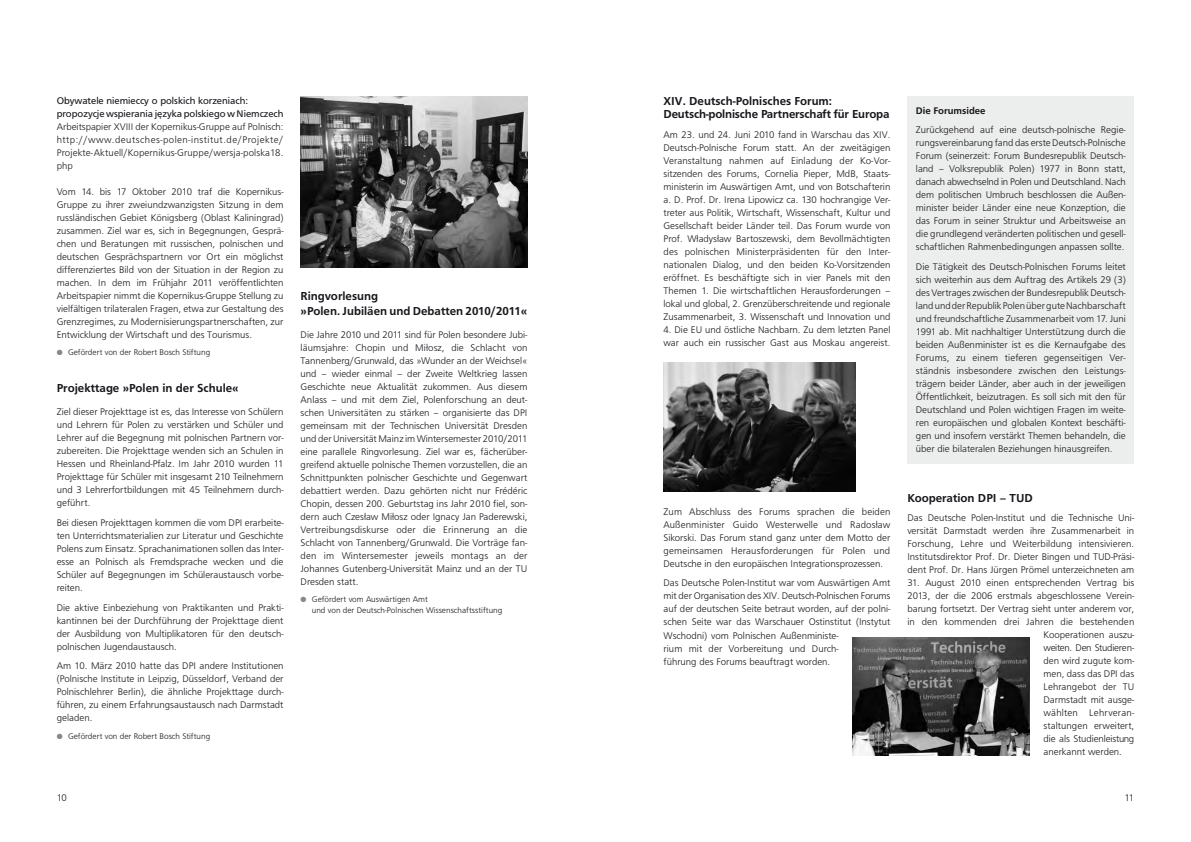
<style>
.page{position:relative;width:1191px;height:842px;background:#fff}
.page>*{position:absolute;margin:0;border:0;box-sizing:border-box;transform-origin:0 0}
.t1{font:500 12px/13px "F015 TCE";color:#1a171c}
.t2{font:300 10px/13px "F015 TCE";color:#1a171c;text-align:justify}
.t3{font:10px/13px "F015 TCE";color:#1a171c}
.t4{font:300 10px "F015 TCE";letter-spacing:-.03em;color:#1a171c}
.t5{font:300 10px "F015 TCE";letter-spacing:.025em;color:#1a171c}
.t6{font:500 10px "F015 TCE";color:#1a171c}
.t7{font:300 8.5px/11px "F015 TCE";color:#1a171c}
.s1{color:#87888a}
</style>
<div class="page">
<img style="left:300px;top:96px;width:227px;height:171px">
<div style="left:907px;top:96px;width:227px;height:367px;background:#eceded"></div>
<img style="left:663px;top:363px;width:192px;height:129px">
<img style="left:853px;top:637px;width:176px;height:118px">
<p class="t3" style="left:57px;top:94px;width:228px">Obywatele niemieccy o polskich korzeniach: propozycje wspierania języka polskiego w Niemczech</p>
<p class="t2" style="left:57px;top:120px;width:228px">Arbeitspapier XVIII der Kopernikus-Gruppe auf Polnisch: http://www.deutsches-polen-institut.de/Projekte/ Projekte-Aktuell/Kopernikus-Gruppe/wersja-polska18. php</p>
<p class="t2" style="left:57px;top:185px;width:228px">Vom 14. bis 17 Oktober 2010 traf die Kopernikus-Gruppe zu ihrer zweiundzwanzigsten Sitzung in dem russländischen Gebiet Königsberg (Oblast Kaliningrad) zusammen. Ziel war es, sich in Begegnungen, Gesprä&shy;chen und Beratungen mit russischen, polnischen und deutschen Gesprächspartnern vor Ort ein möglichst differenziertes Bild von der Situation in der Region zu machen. In dem im Frühjahr 2011 veröffentlichten Arbeitspapier nimmt die Kopernikus-Gruppe Stellung zu vielfältigen trilateralen Fragen, etwa zur Gestaltung des Grenzregimes, zu Modernisierungspartnerschaften, zur Entwicklung der Wirtschaft und des Tourismus.</p>
<p class="t7" style="left:57px;top:347px;width:155px"><span class="s1">●</span> Gefördert von der Robert Bosch Stiftung</p>
<p class="t1" style="left:57px;top:382px;width:183px">Projekttage »Polen in der Schule«</p>
<p class="t2" style="left:57px;top:406px;width:228px">Ziel dieser Projekttage ist es, das Interesse von Schülern und Lehrern für Polen zu verstärken und Schüler und Lehrer auf die Begegnung mit polnischen Partnern vor&shy;zubereiten. Die Projekttage wenden sich an Schulen in Hessen und Rheinland-Pfalz. Im Jahr 2010 wurden 11<br>Projekttage für Schüler mit insgesamt 210 Teilnehmern und 3 Lehrerfortbildungen mit 45 Teilnehmern durch&shy;geführt.</p>
<p class="t2" style="left:57px;top:516px;width:228px">Bei diesen Projekttagen kommen die vom DPI erarbeite&shy;ten Unterrichtsmaterialien zur Literatur und Geschichte Polens zum Einsatz. Sprachanimationen sollen das Inter&shy;esse an Polnisch als Fremdsprache wecken und die Schüler auf Begegnungen im Schüleraustausch vorbe&shy;reiten.</p>
<p class="t2" style="left:57px;top:601px;width:228px">Die aktive Einbeziehung von Praktikanten und Prakti&shy;kantinnen bei der Durchführung der Projekttage dient der Ausbildung von Multiplikatoren für den deutsch&shy;polnischen Jugendaustausch.</p>
<p class="t2" style="left:57px;top:659px;width:228px">Am 10. März 2010 hatte das DPI andere Institutionen (Polnische Institute in Leipzig, Düsseldorf, Verband der Polnischlehrer Berlin), die ähnliche Projekttage durch&shy;führen, zu einem Erfahrungsaustausch nach Darmstadt geladen.</p>
<p class="t7" style="left:57px;top:730px;width:155px"><span class="s1">●</span> Gefördert von der Robert Bosch Stiftung</p>
<p class="t1" style="left:300px;top:288px;width:228px;line-height:15px">Ringvorlesung<br>»Polen. Jubiläen und Debatten 2010/2011«</p>
<p class="t2" style="left:300px;top:328px;width:228px">Die Jahre 2010 und 2011 sind für Polen besondere Jubi&shy;läumsjahre: Chopin und Miłosz, die Schlacht von Tannenberg/Grunwald, das »Wunder an der Weichsel« und – wieder einmal – der Zweite Weltkrieg lassen Geschichte neue Aktualität zukommen. Aus diesem Anlass – und mit dem Ziel, Polenforschung an deut&shy;schen Universitäten zu stärken – organisierte das DPI gemeinsam mit der Technischen Universität Dresden und der Universität Mainz im Wintersemester 2010/2011 eine parallele Ringvorlesung. Ziel war es, fächerüber&shy;greifend aktuelle polnische Themen vorzustellen, die an Schnittpunkten polnischer Geschichte und Gegenwart debattiert werden. Dazu gehörten nicht nur Frédéric Chopin, dessen 200. Geburtstag ins Jahr 2010 fiel, son&shy;dern auch Czesław Miłosz oder Ignacy Jan Paderewski, Vertreibungsdiskurse oder die Erinnerung an die Schlacht von Tannenberg/Grunwald. Die Vorträge fan&shy;den im Wintersemester jeweils montags an der Johannes Gutenberg-Universität Mainz und an der TU Dresden statt.</p>
<p class="t7" style="left:312px;top:594px;width:192px;text-indent:-11px"><span class="s1">●</span> Gefördert vom Auswärtigen Amt<br>und von der Deutsch-Polnischen Wissenschaftsstiftung</p>
<p class="t1" style="left:663px;top:95px;width:227px">XIV. Deutsch-Polnisches Forum:<br>Deutsch-polnische Partnerschaft für Europa</p>
<p class="t2" style="left:663px;top:128px;width:228px">Am 23. und 24. Juni 2010 fand in Warschau das XIV.<br>Deutsch-Polnische Forum statt. An der zweitägigen Veranstaltung nahmen auf Einladung der Ko-Vor&shy;sitzenden des Forums, Cornelia Pieper, MdB, Staats&shy;ministerin im Auswärtigen Amt, und von Botschafterin a. D. Prof. Dr. Irena Lipowicz ca. 130 hochrangige Ver&shy;treter aus Politik, Wirtschaft, Wissenschaft, Kultur und Gesellschaft beider Länder teil. Das Forum wurde von Prof. Władysław Bartoszewski, dem Bevollmächtigten des polnischen Ministerpräsidenten für den Inter&shy;nationalen Dialog, und den beiden Ko-Vorsitzenden eröffnet. Es beschäftigte sich in vier Panels mit den Themen 1. Die wirtschaftlichen Herausforderungen – lokal und global, 2. Grenzüberschreitende und regionale Zusammenarbeit, 3. Wissenschaft und Innovation und</p>
<p class="t2" style="left:663px;top:323px;width:228px">4. Die EU und östliche Nachbarn. Zu dem letzten Panel war auch ein russischer Gast aus Moskau angereist.</p>
<p class="t2" style="left:663px;top:505px;width:228px">Zum Abschluss des Forums sprachen die beiden Außenminister Guido Westerwelle und Radosław Sikorski. Das Forum stand ganz unter dem Motto der gemeinsamen Herausforderungen für Polen und Deutsche in den europäischen Integrationsprozessen.</p>
<p class="t2" style="left:663px;top:577px;width:228px;text-align:left">Das Deutsche Polen-Institut war vom Auswärtigen Amt mit der Organisation des XIV. Deutsch-Polnischen Forums auf der deutschen Seite betraut worden, auf der polni&shy;schen Seite war das Warschauer Ostinstitut (Instytut Wschodni) vom Polnischen Außenministe-<br>rium mit der Vorbereitung und Durch-<br>führung des Forums beauftragt worden.</p>
<p class="t6" style="left:916px;top:105px;width:71px">Die Forumsidee</p>
<p class="t2" style="left:916px;top:124px;width:211px">Zurückgehend auf eine deutsch-polnische Regie&shy;rungsvereinbarung fand das erste Deutsch-Polnische Forum (seinerzeit: Forum Bundesrepublik Deutsch&shy;land – Volksrepublik Polen) 1977 in Bonn statt, danach abwechselnd in Polen und Deutschland. Nach dem politischen Umbruch beschlossen die Außen&shy;minister beider Länder eine neue Konzeption, die das Forum in seiner Struktur und Arbeitsweise an die grundlegend veränderten politischen und gesell&shy;schaftlichen Rahmenbedingungen anpassen sollte.</p>
<p class="t2" style="left:916px;top:260px;width:211px">Die Tätigkeit des Deutsch-Polnischen Forums leitet sich weiterhin aus dem Auftrag des Artikels 29 (3) des Vertrages zwischen der Bundesrepublik Deutsch&shy;land und der Republik Polen über gute Nachbarschaft und freundschaftliche Zusammenarbeit vom 17. Juni 1991 ab. Mit nachhaltiger Unterstützung durch die beiden Außenminister ist es die Kernaufgabe des Forums, zu einem tieferen gegenseitigen Ver&shy;ständnis insbesondere zwischen den Leistungs&shy;trägern beider Länder, aber auch in der jeweiligen Öffentlichkeit, beizutragen. Es soll sich mit den für Deutschland und Polen wichtigen Fragen im weite&shy;ren europäischen und globalen Kontext beschäfti&shy;gen und insofern verstärkt Themen behandeln, die über die bilateralen Beziehungen hinausgreifen.</p>
<p class="t1" style="left:907px;top:491px;width:127px">Kooperation DPI – TUD</p>
<p class="t2" style="left:907px;top:512px;width:228px">Das Deutsche Polen-Institut und die Technische Uni&shy;versität Darmstadt werden ihre Zusammenarbeit in Forschung, Lehre und Weiterbildung intensivieren.<br>Institutsdirektor Prof. Dr. Dieter Bingen und TUD-Präsi&shy;dent Prof. Dr. Hans Jürgen Prömel unterzeichneten am</p>
<p class="t2" style="left:907px;top:577px;width:228px">31. August 2010 einen entsprechenden Vertrag bis</p>
<p class="t2" style="left:907px;top:590px;width:228px">2013, der die 2006 erstmals abgeschlossene Verein-</p>
<p class="t2" style="left:907px;top:603px;width:228px">barung fortsetzt. Der Vertrag sieht unter anderem vor,</p>
<p class="t2" style="left:907px;top:616px;width:228px">in den kommenden drei Jahren die bestehenden</p>
<p class="t2" style="left:1043px;top:629px;width:92px">Kooperationen auszu-</p>
<p class="t4" style="left:1043px;top:642px;width:92px">weiten. Den Studieren-</p>
<p class="t2" style="left:1043px;top:655px;width:92px">den wird zugute kom-</p>
<p class="t2" style="left:1043px;top:668px;width:92px">men, dass das DPI das</p>
<p class="t2" style="left:1043px;top:681px;width:92px">Lehrangebot der TU</p>
<p class="t2" style="left:1043px;top:694px;width:92px">Darmstadt mit ausge-</p>
<p class="t5" style="left:1043px;top:707px;width:92px">wählten Lehrveran-</p>
<p class="t2" style="left:1043px;top:720px;width:92px">staltungen erweitert,</p>
<p class="t2" style="left:1043px;top:733px;width:92px">die als Studienleistung</p>
<p class="t2" style="left:1043px;top:746px;width:80px">anerkannt werden.</p>
<p class="t2" style="left:57px;top:791px;width:12px">10</p>
<p class="t2" style="left:1124px;top:791px;width:11px">11</p>
</div>
